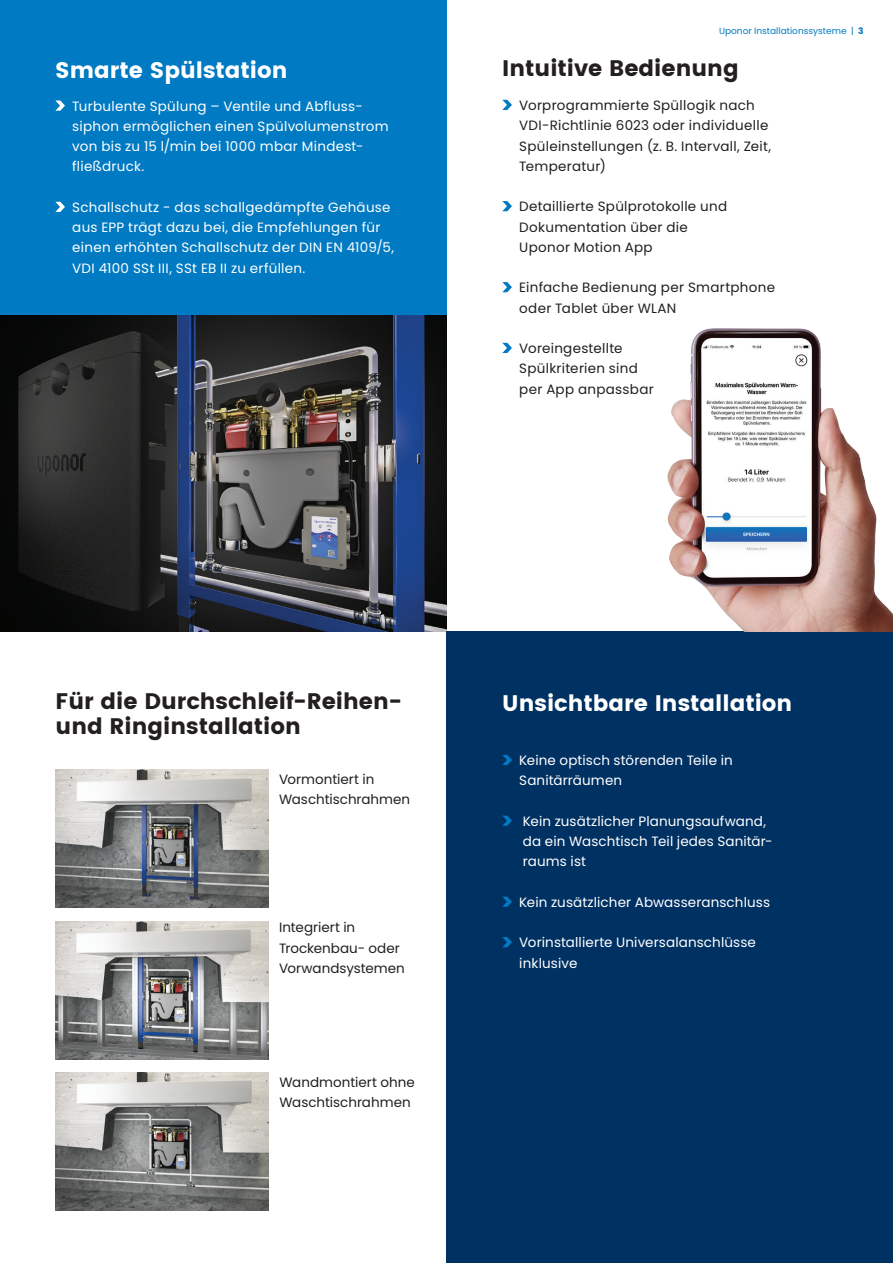
<style>
.page{position:relative;width:893px;height:1263px;background:#fff}
.page>*{position:absolute;margin:0;border:0;box-sizing:border-box;transform-origin:0 0}
.t1{font:22.5px/24.8px "Poppins";color:#231f20}
.t2{font:22.5px "Poppins";color:#fff}
.t3{font:13.5px/20.2px "Poppins";letter-spacing:.015em;color:#fff}
.t4{font:13.5px/20.2px "Poppins";letter-spacing:.02em;color:#231f20}
.t5{font:13.5px/20.2px "Poppins";color:#231f20}
.t6{font:9px "Poppins";color:#007ac2}
.s1{font-style:inherit}
</style>
<div class="page">
<div style="left:0;top:0;width:446px;height:631px;background:#007ac2"></div>
<img style="left:0;top:316px;width:446px;height:315px">
<div style="left:446px;top:631px;width:447px;height:632px;background:#003163"></div>
<img style="left:667px;top:328px;width:226px;height:303px">
<svg style="left:502px;top:100px;width:10px;height:10px"></svg>
<svg style="left:502px;top:201px;width:10px;height:10px"></svg>
<svg style="left:502px;top:282px;width:10px;height:10px"></svg>
<svg style="left:502px;top:343px;width:10px;height:10px"></svg>
<svg style="left:55px;top:100px;width:10px;height:11px"></svg>
<svg style="left:55px;top:202px;width:10px;height:10px"></svg>
<img style="left:56px;top:770px;width:212px;height:137px">
<img style="left:56px;top:921px;width:212px;height:138px">
<img style="left:56px;top:1072px;width:212px;height:138px">
<svg style="left:502px;top:755px;width:10px;height:10px"></svg>
<svg style="left:502px;top:815px;width:10px;height:11px"></svg>
<svg style="left:502px;top:896px;width:10px;height:11px"></svg>
<svg style="left:502px;top:937px;width:10px;height:10px"></svg>
<h1 class="t2" style="left:55px;top:57px;width:234px">Smarte Spülstation</h1>
<p class="t3" style="left:72px;top:96px;width:318px">Turbulente Spülung – Ventile und Abfluss&shy;siphon ermöglichen einen Spülvolumenstrom von bis zu 15 l/min bei 1000 mbar Mindest&shy;fließdruck.</p>
<p class="t3" style="left:72px;top:197px;width:323px">Schallschutz - das schallgedämpfte Gehäuse aus EPP trägt dazu bei, die Empfehlungen für einen erhöhten Schallschutz der DIN EN 4109/5, VDI 4100 SSt III, SSt EB II zu erfüllen.</p>
<p class="t6" style="left:719px;top:26px;width:146px">Uponor Installationssysteme | <span class="s1">3</span></p>
<h1 class="t1" style="left:502px;top:56px;width:238px">Intuitive Bedienung</h1>
<p class="t4" style="left:519px;top:95px;width:253px">Vorprogrammierte Spüllogik nach<br>VDI-Richtlinie 6023 oder individuelle<br>Spüleinstellungen (z. B. Intervall, Zeit,<br>Temperatur)</p>
<p class="t4" style="left:519px;top:196px;width:209px">Detaillierte Spülprotokolle und<br>Dokumentation über die<br>Uponor Motion App</p>
<p class="t4" style="left:519px;top:277px;width:257px">Einfache Bedienung per Smartphone oder Tablet über WLAN</p>
<p class="t4" style="left:519px;top:338px;width:136px">Voreingestellte<br>Spülkriterien sind per App anpassbar</p>
<h1 class="t1" style="left:56px;top:689px;width:348px">Für die Durchschleif-Reihen&shy;und Ringinstallation</h1>
<p class="t5" style="left:279px;top:769px;width:133px">Vormontiert in<br>Waschtischrahmen</p>
<p class="t5" style="left:279px;top:917px;width:127px">Integriert in<br>Trockenbau- oder<br>Vorwandsystemen</p>
<p class="t5" style="left:279px;top:1072px;width:137px">Wandmontiert ohne<br>Waschtischrahmen</p>
<h1 class="t2" style="left:502px;top:690px;width:292px">Unsichtbare Installation</h1>
<p class="t3" style="left:519px;top:750px;width:215px">Keine optisch störenden Teile in<br>Sanitärräumen</p>
<p class="t3" style="left:523px;top:811px;width:251px">Kein zusätzlicher Planungsaufwand, da ein Waschtisch Teil jedes Sanitär&shy;raums ist</p>
<p class="t3" style="left:519px;top:892px;width:252px">Kein zusätzlicher Abwasseranschluss</p>
<p class="t3" style="left:519px;top:932px;width:238px">Vorinstallierte Universalanschlüsse inklusive</p>
</div>
